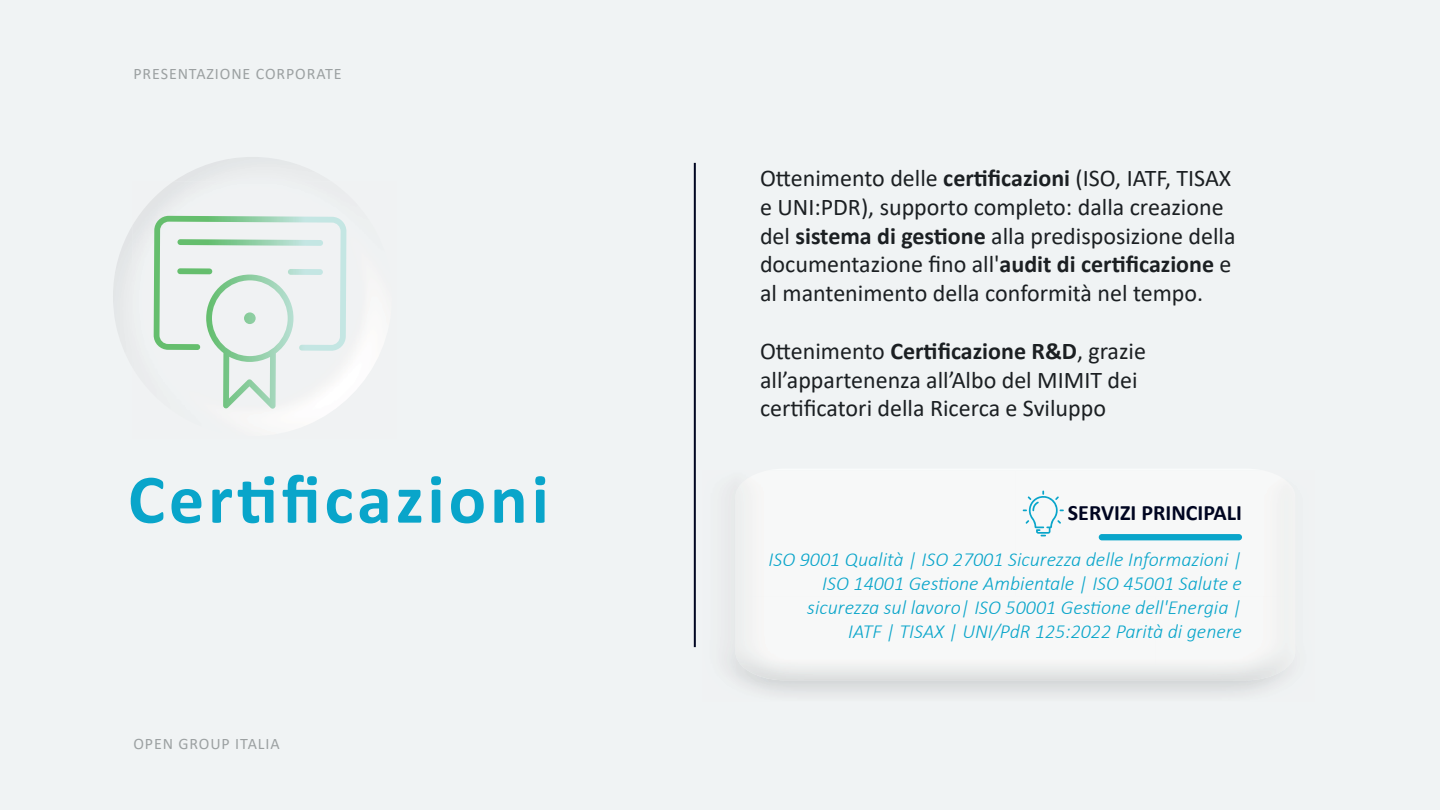
<style>
.page{position:relative;width:1440px;height:810px;background:#f0f3f4}
.page>*{position:absolute;margin:0;border:0;box-sizing:border-box;transform-origin:0 0}
.t1{font:700 70px "Calibri";letter-spacing:.055em;color:#09a5ca}
.t2{font:24px/28.8px "Calibri";color:#1b1f22}
.t3{font:700 22px "Calibri";color:#000521}
.t4{font:italic 300 20px/24px "Calibri";color:#09a5ca;text-align:right}
.t5{font:16px "Calibri";letter-spacing:.055em;color:#9ca1a2}
.s1{font-weight:700}
</style>
<div class="page">
<img style="left:132px;top:181px;width:247px;height:244px">
<svg style="left:154px;top:216px;width:192px;height:192px"></svg>
<div style="left:1099px;top:534px;width:143px;height:6px;background:#09a5ca;border-radius:3px"></div>
<hr style="left:694px;top:163px;width:2px;height:484px;background:#000521">
<svg style="left:1023px;top:490px;width:41px;height:46px"></svg>
<p class="t5" style="left:133px;top:62px;width:210px">PRESENTAZIONE CORPORATE</p>
<h1 class="t1" style="left:128px;top:450px;width:422px">Certificazioni</h1>
<p class="t5" style="left:133px;top:732px;width:148px">OPEN GROUP ITALIA</p>
<p class="t2" style="left:760px;top:163px;width:477px">Ottenimento delle <span class="s1">certificazioni</span> (ISO, IATF, TISAX e UNI:PDR), supporto completo: dalla creazione del <span class="s1">sistema di gestione</span> alla predisposizione della documentazione fino all'<span class="s1">audit di certificazione</span> e al mantenimento della conformità nel tempo.</p>
<p class="t2" style="left:760px;top:336px;width:388px">Ottenimento <span class="s1">Certificazione R&amp;D</span>, grazie all’appartenenza all’Albo del MIMIT dei certificatori della Ricerca e Sviluppo</p>
<p class="t3" style="left:1068px;top:497px;width:176px">SERVIZI PRINCIPALI</p>
<p class="t4" style="left:769px;top:547px;width:475px">ISO 9001 Qualità | ISO 27001 Sicurezza delle Informazioni | ISO 14001 Gestione Ambientale | ISO 45001 Salute e sicurezza sul lavoro| ISO 50001 Gestione dell'Energia |<br>IATF | TISAX | UNI/PdR 125:2022 Parità di genere</p>
</div>
